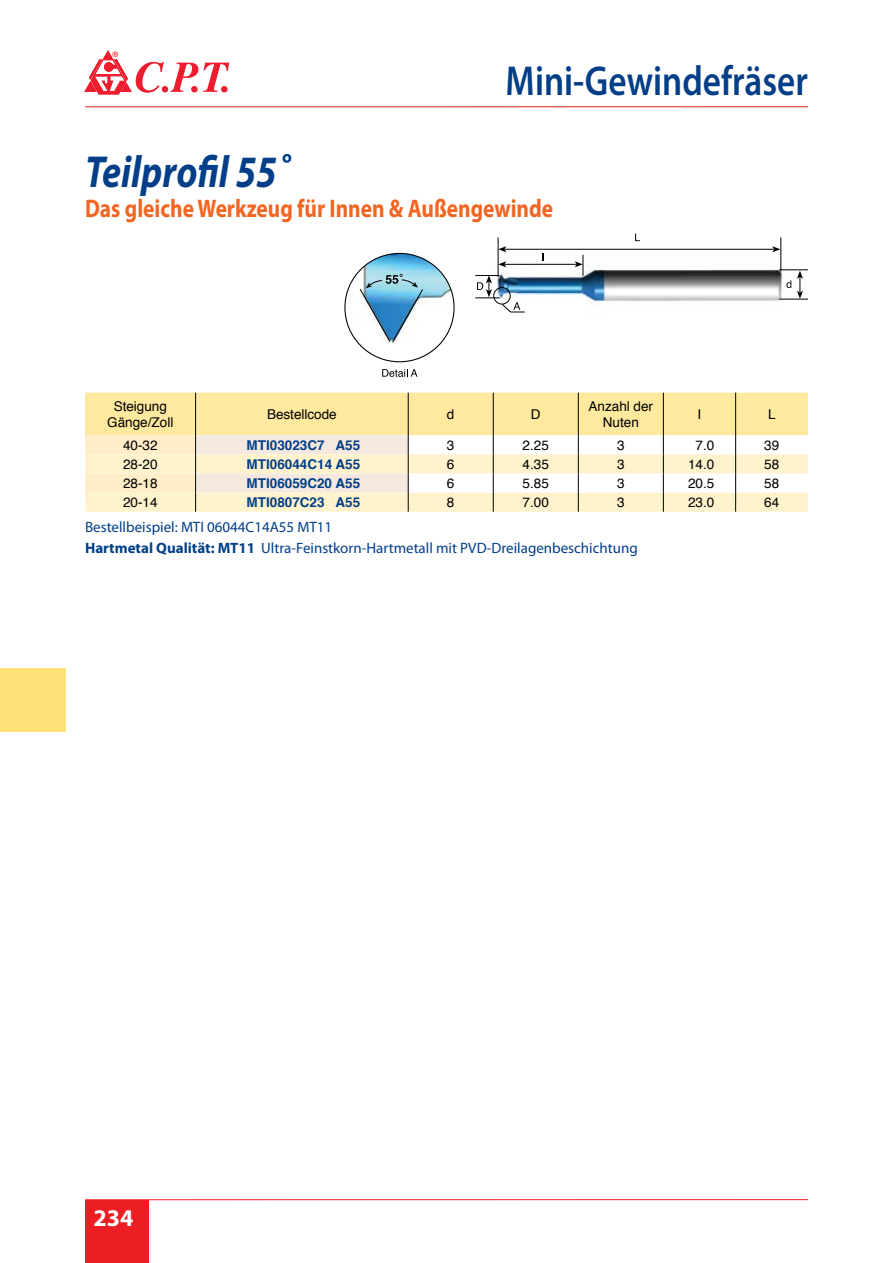
<style>
.page{position:relative;width:893px;height:1263px;background:#fff}
.page>*{position:absolute;margin:0;border:0;box-sizing:border-box;transform-origin:0 0}
.t1{font:italic 700 45px "Myriad Pro";color:#023f88;scale:.84 1}
.t2{font:600 42px "Myriad Pro";color:#023f88;scale:.84 1}
.t3{font:700 25.5px "Myriad Pro";color:#f26522;scale:.84 1}
.t4{font:700 24px "Myriad Pro";color:#fff}
.t5{font:15px/20.7px "Myriad Pro";color:#023f88}
.t6{font:13.5px/16.2px "Helvetica";color:#000;text-align:center}
.t7{font:700 13.5px "Helvetica";color:#023f88}
.t8{font:500 10.5px "Win Soft Pro";color:#ed1d24}
.s1{font-weight:700}
</style>
<div class="page">
<div style="left:85px;top:1200px;width:64px;height:63px;background:#ed1d24"></div>
<hr style="left:85px;top:1199px;width:723px;height:1px;background:#ed1d24">
<svg style="left:85px;top:393px;width:723px;height:119px"></svg>
<img style="left:497px;top:263px;width:288px;height:39px">
<hr style="left:498px;top:237px;width:1px;height:40px;background:#000">
<hr style="left:504px;top:264px;width:73px;height:1px;background:#000">
<svg style="left:498px;top:261px;width:8px;height:6px"></svg>
<svg style="left:575px;top:255px;width:9px;height:21px"></svg>
<hr style="left:781px;top:237px;width:1px;height:35px;background:#000">
<hr style="left:504px;top:249px;width:270px;height:1px;background:#000">
<svg style="left:498px;top:246px;width:8px;height:6px"></svg>
<svg style="left:772px;top:246px;width:8px;height:6px"></svg>
<svg style="left:635px;top:234px;width:5px;height:7px"></svg>
<svg style="left:779px;top:270px;width:29px;height:30px"></svg>
<svg style="left:475px;top:275px;width:50px;height:38px"></svg>
<img style="left:345px;top:253px;width:109px;height:109px;border-radius:54px">
<svg style="left:382px;top:369px;width:35px;height:8px"></svg>
<svg style="left:359px;top:274px;width:65px;height:69px"></svg>
<hr style="left:85px;top:106px;width:723px;height:1px;background:#ed1d24">
<div style="left:0;top:668px;width:66px;height:63px;background:#ffe378"></div>
<svg style="left:85px;top:51px;width:144px;height:43px"></svg>
<p class="t8" style="left:112px;top:47px;width:8px">®</p>
<h2 class="t2" style="left:506px;top:54px;width:361px">Mini-Gewindefräser</h2>
<h1 class="t1" style="left:85px;top:142px;width:247px">Teilprofil 55˚</h1>
<h3 class="t3" style="left:85px;top:191px;width:559px">Das gleiche Werkzeug für Innen &amp; Außengewinde</h3>
<p class="t6" style="left:107px;top:398px;width:68px">Steigung<br>Gänge/Zoll</p>
<p class="t6" style="left:267px;top:407px;width:71px">Bestellcode</p>
<p class="t6" style="left:447px;top:407px;width:9px">d</p>
<p class="t6" style="left:531px;top:407px;width:11px">D</p>
<p class="t6" style="left:589px;top:398px;width:66px">Anzahl der<br>Nuten</p>
<p class="t6" style="left:698px;top:407px;width:5px">I</p>
<p class="t6" style="left:768px;top:407px;width:9px">L</p>
<p class="t6" style="left:123px;top:437px;width:36px">40-32</p>
<p class="t7" style="left:247px;top:434px;width:115px">MTI03023C7 A55</p>
<p class="t6" style="left:447px;top:437px;width:9px">3</p>
<p class="t6" style="left:523px;top:437px;width:28px">2.25</p>
<p class="t6" style="left:617px;top:437px;width:9px">3</p>
<p class="t6" style="left:695px;top:437px;width:20px">7.0</p>
<p class="t6" style="left:764px;top:437px;width:17px">39</p>
<p class="t6" style="left:123px;top:456px;width:36px">28-20</p>
<p class="t7" style="left:247px;top:453px;width:115px">MTI06044C14 A55</p>
<p class="t6" style="left:447px;top:456px;width:9px">6</p>
<p class="t6" style="left:523px;top:456px;width:28px">4.35</p>
<p class="t6" style="left:617px;top:456px;width:9px">3</p>
<p class="t6" style="left:688px;top:456px;width:28px">14.0</p>
<p class="t6" style="left:764px;top:456px;width:17px">58</p>
<p class="t6" style="left:123px;top:476px;width:36px">28-18</p>
<p class="t7" style="left:247px;top:472px;width:115px">MTI06059C20 A55</p>
<p class="t6" style="left:447px;top:476px;width:9px">6</p>
<p class="t6" style="left:523px;top:476px;width:28px">5.85</p>
<p class="t6" style="left:617px;top:476px;width:9px">3</p>
<p class="t6" style="left:688px;top:476px;width:28px">20.5</p>
<p class="t6" style="left:764px;top:476px;width:17px">58</p>
<p class="t6" style="left:123px;top:495px;width:36px">20-14</p>
<p class="t7" style="left:247px;top:492px;width:115px">MTI0807C23 A55</p>
<p class="t6" style="left:447px;top:495px;width:9px">8</p>
<p class="t6" style="left:523px;top:495px;width:28px">7.00</p>
<p class="t6" style="left:617px;top:495px;width:9px">3</p>
<p class="t6" style="left:688px;top:495px;width:28px">23.0</p>
<p class="t6" style="left:764px;top:495px;width:17px">64</p>
<p class="t5" style="left:85px;top:517px;width:554px">Bestellbeispiel: MTI 06044C14A55 MT11<br><span class="s1">Hartmetal Qualität: MT11</span> Ultra-Feinstkorn-Hartmetall mit PVD-Dreilagenbeschichtung</p>
<h3 class="t4" style="left:94px;top:1202px;width:41px">234</h3>
</div>
